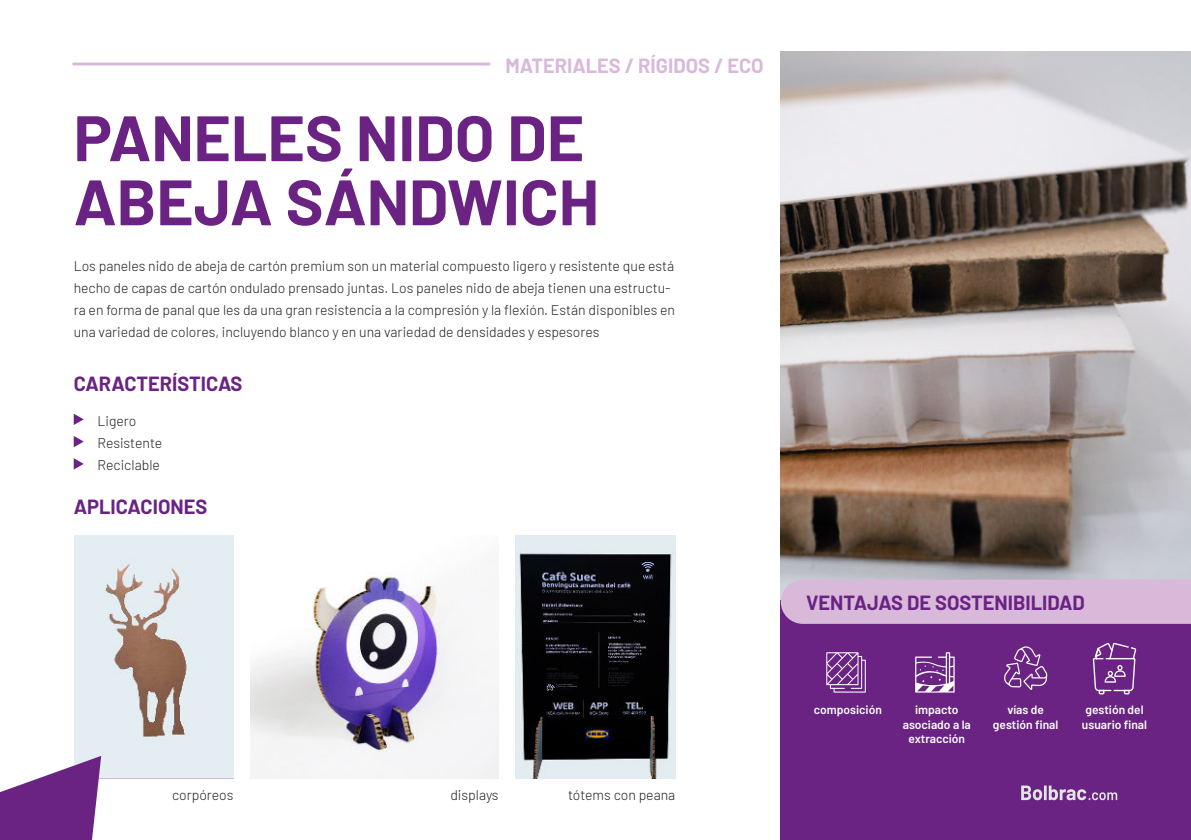
<style>
.page{position:relative;width:1191px;height:840px;background:#fff}
.page>*{position:absolute;margin:0;border:0;box-sizing:border-box;transform-origin:0 0}
.t1{font:700 64px/64px "Barlow";color:#6a2383}
.t2{font:700 20px "Barlow";color:#6a2383}
.t3{font:700 20px "Barlow";color:#d9b9d9}
.t4{font:300 14px/22px "Barlow";color:#231f20}
.t5{font:600 12px/14.4px "Barlow";color:#fff;text-align:center}
</style>
<div class="page">
<img style="left:780px;top:51px;width:411px;height:528px">
<div style="left:780px;top:599px;width:411px;height:240px;background:#6a2383"></div>
<div style="left:780px;top:579px;width:411px;height:44px;background:#d9b9d9"></div>
<svg style="left:1021px;top:785px;width:96px;height:14px"></svg>
<svg style="left:74px;top:414px;width:10px;height:11px"></svg>
<svg style="left:74px;top:436px;width:10px;height:11px"></svg>
<svg style="left:74px;top:458px;width:10px;height:11px"></svg>
<svg style="left:1004px;top:646px;width:43px;height:43px"></svg>
<svg style="left:1092px;top:642px;width:44px;height:52px"></svg>
<svg style="left:826px;top:652px;width:39px;height:40px"></svg>
<img style="left:250px;top:573px;width:248px;height:204px">
<img style="left:74px;top:535px;width:159px;height:242px">
<img style="left:515px;top:535px;width:160px;height:242px">
<svg style="left:915px;top:652px;width:39px;height:40px"></svg>
<svg style="left:0;top:755px;width:101px;height:84px"></svg>
<hr style="left:74px;top:62px;width:415px;height:3px;background:#d9b9d9">
<h2 class="t3" style="left:505px;top:54px;width:260px">MATERIALES / RÍGIDOS / ECO</h2>
<h1 class="t1" style="left:74px;top:107px;width:526px">PANELES NIDO DE<br>ABEJA SÁNDWICH</h1>
<p class="t4" style="left:74px;top:257px;width:603px">Los paneles nido de abeja de cartón premium son un material compuesto ligero y resistente que está hecho de capas de cartón ondulado prensado juntas. Los paneles nido de abeja tienen una estructu&shy;ra en forma de panal que les da una gran resistencia a la compresión y la flexión. Están disponibles en una variedad de colores, incluyendo blanco y en una variedad de densidades y espesores</p>
<h2 class="t2" style="left:74px;top:372px;width:170px">CARACTERÍSTICAS</h2>
<p class="t4" style="left:98px;top:411px;width:66px">Ligero<br>Resistente<br>Reciclable</p>
<h2 class="t2" style="left:74px;top:494px;width:135px">APLICACIONES</h2>
<p class="t4" style="left:450px;top:785px;width:50px">displays</p>
<p class="t4" style="left:172px;top:785px;width:63px">corpóreos</p>
<p class="t4" style="left:568px;top:785px;width:109px">tótems con peana</p>
<h2 class="t2" style="left:806px;top:591px;width:280px">VENTAJAS DE SOSTENIBILIDAD</h2>
<p class="t5" style="left:814px;top:703px;width:69px">composición</p>
<p class="t5" style="left:902px;top:703px;width:70px">impacto asociado a la extracción</p>
<p class="t5" style="left:1082px;top:702px;width:67px;text-align:left">gestión del usuario final</p>
<p class="t5" style="left:993px;top:703px;width:67px">vías de gestión final</p>
</div>
